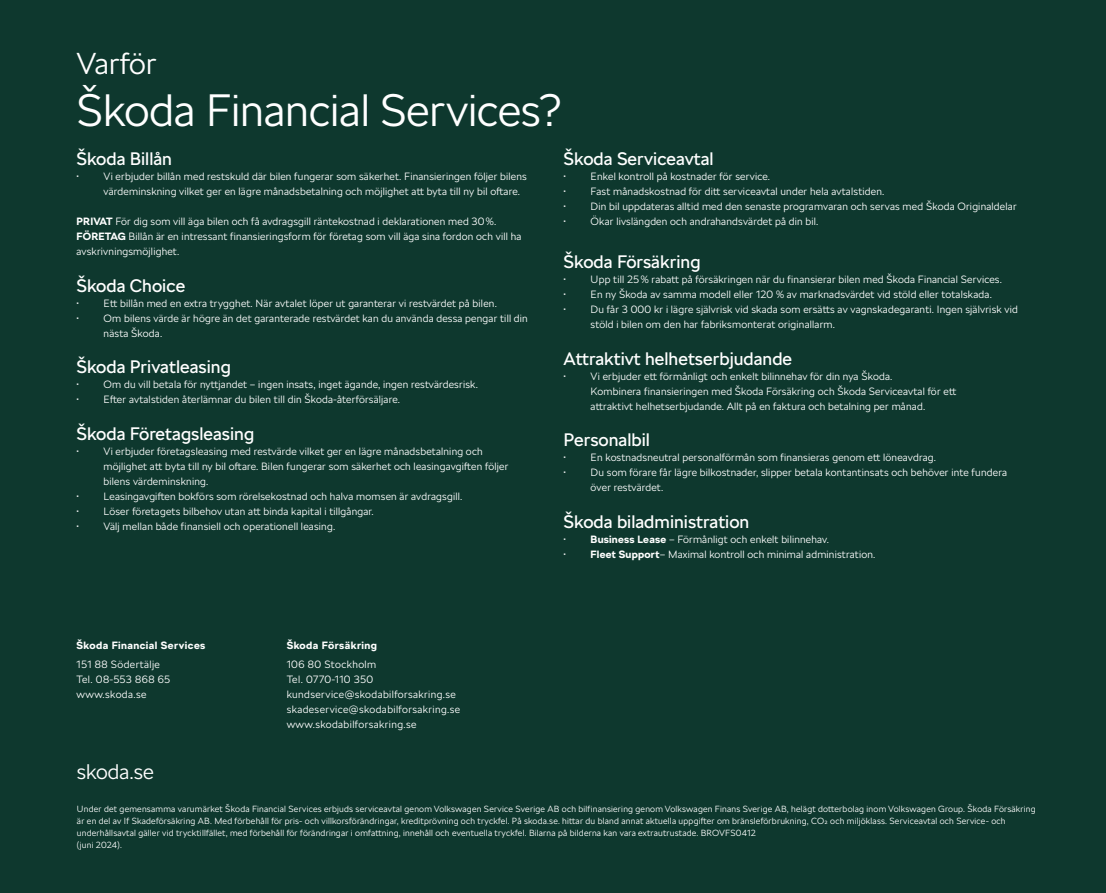
<style>
.page{position:relative;width:1106px;height:893px;background:#0e382e}
.page>*{position:absolute;margin:0;border:0;box-sizing:border-box;transform-origin:0 0}
.t1{font:300 45px "SKODA Next";color:#fff}
.t2{font:300 30px "SKODA Next";letter-spacing:.005em;color:#fff}
.t3{font:300 21px "SKODA Next";color:#fff}
.t4{font:18px "SKODA Next";color:#fff}
.t5{font:300 10.5px/15px "SKODA Next";letter-spacing:.02em;color:#fff}
.t6{font:300 10.5px/15px "SKODA Next";letter-spacing:.04em;color:#fff}
.t7{font:700 10.5px "SKODA Next";letter-spacing:.04em;color:#fff}
.t8{font:300 8.85px/12px "SKODA Next";letter-spacing:.025em;color:#fff}
.s1{font-weight:700}
</style>
<div class="page">
<h2 class="t2" style="left:77px;top:46px;width:82px">Varför</h2>
<h1 class="t1" style="left:77px;top:84px;width:486px">Škoda Financial Services?</h1>
<h3 class="t4" style="left:77px;top:148px;width:97px">Škoda Billån</h3>
<p class="t5" style="left:104px;top:169px;width:425px;text-indent:-27px">• Vi erbjuder billån med restskuld där bilen fungerar som säkerhet. Finansieringen följer bilens värdeminskning vilket ger en lägre månadsbetalning och möjlighet att byta till ny bil oftare.</p>
<p class="t5" style="left:77px;top:214px;width:446px"><span class="s1">PRIVAT</span> För dig som vill äga bilen och få avdragsgill räntekostnad i deklarationen med 30 %.<br><span class="s1">FÖRETAG</span> Billån är en intressant finansieringsform för företag som vill äga sina fordon och vill ha avskrivningsmöjlighet.</p>
<h3 class="t4" style="left:77px;top:275px;width:110px">Škoda Choice</h3>
<p class="t5" style="left:77px;top:295px;width:422px">• Ett billån med en extra trygghet. När avtalet löper ut garanterar vi restvärdet på bilen.</p>
<p class="t5" style="left:104px;top:310px;width:426px;text-indent:-27px">• Om bilens värde är högre än det garanterade restvärdet kan du använda dessa pengar till din nästa Škoda.</p>
<h3 class="t4" style="left:77px;top:356px;width:156px">Škoda Privatleasing</h3>
<p class="t5" style="left:77px;top:377px;width:403px">• Om du vill betala för nyttjandet – ingen insats, inget ägande, ingen restvärdesrisk.</p>
<p class="t5" style="left:77px;top:392px;width:325px">• Efter avtalstiden återlämnar du bilen till din Škoda-återförsäljare.</p>
<h3 class="t4" style="left:77px;top:423px;width:179px">Škoda Företagsleasing</h3>
<p class="t5" style="left:104px;top:444px;width:406px;text-indent:-27px">• Vi erbjuder företagsleasing med restvärde vilket ger en lägre månadsbetalning och möjlighet att byta till ny bil oftare. Bilen fungerar som säkerhet och leasingavgiften följer bilens värdeminskning.</p>
<p class="t5" style="left:77px;top:489px;width:387px">• Leasingavgiften bokförs som rörelsekostnad och halva momsen är avdragsgill.</p>
<p class="t5" style="left:77px;top:504px;width:299px">• Löser företagets bilbehov utan att binda kapital i tillgångar.</p>
<p class="t5" style="left:77px;top:519px;width:260px">• Välj mellan både finansiell och operationell leasing.</p>
<p class="t7" style="left:77px;top:639px;width:130px">Škoda Financial Services</p>
<p class="t6" style="left:77px;top:657px;width:95px">151 88 Södertälje<br>Tel. 08-553 868 65 www.skoda.se</p>
<h3 class="t3" style="left:77px;top:759px;width:78px">skoda.se</h3>
<p class="t7" style="left:287px;top:639px;width:92px">Škoda Försäkring</p>
<p class="t6" style="left:287px;top:657px;width:175px">106 80 Stockholm<br>Tel. 0770-110 350 kundservice@skodabilforsakring.se skadeservice@skodabilforsakring.se www.skodabilforsakring.se</p>
<h3 class="t4" style="left:563px;top:148px;width:151px">Škoda Serviceavtal</h3>
<p class="t5" style="left:563px;top:169px;width:208px">• Enkel kontroll på kostnader för service.</p>
<p class="t5" style="left:563px;top:184px;width:322px">• Fast månadskostnad för ditt serviceavtal under hela avtalstiden.</p>
<p class="t5" style="left:563px;top:199px;width:454px">• Din bil uppdateras alltid med den senaste programvaran och servas med Škoda Originaldelar</p>
<p class="t5" style="left:563px;top:214px;width:256px">• Ökar livslängden och andrahandsvärdet på din bil.</p>
<h3 class="t4" style="left:563px;top:251px;width:138px">Škoda Försäkring</h3>
<p class="t5" style="left:563px;top:272px;width:440px">• Upp till 25 % rabatt på försäkringen när du finansierar bilen med Škoda Financial Services.</p>
<p class="t5" style="left:563px;top:287px;width:430px">• En ny Škoda av samma modell eller 120 % av marknadsvärdet vid stöld eller totalskada.</p>
<p class="t5" style="left:590px;top:302px;width:429px;text-indent:-27px">• Du får 3 000 kr i lägre självrisk vid skada som ersätts av vagnskadegaranti. Ingen självrisk vid stöld i bilen om den har fabriksmonterat originallarm.</p>
<h3 class="t4" style="left:563px;top:348px;width:230px">Attraktivt helhetserbjudande</h3>
<p class="t5" style="left:590px;top:369px;width:367px;text-indent:-27px">• Vi erbjuder ett förmånligt och enkelt bilinnehav för din nya Škoda.<br>Kombinera finansieringen med Škoda Försäkring och Škoda Serviceavtal för ett attraktivt helhetserbjudande. Allt på en faktura och betalning per månad.</p>
<h3 class="t4" style="left:563px;top:429px;width:88px">Personalbil</h3>
<p class="t5" style="left:563px;top:450px;width:374px">• En kostnadsneutral personalförmån som finansieras genom ett löneavdrag.</p>
<p class="t5" style="left:590px;top:465px;width:418px;text-indent:-27px">• Du som förare får lägre bilkostnader, slipper betala kontantinsats och behöver inte fundera över restvärdet.</p>
<h3 class="t4" style="left:563px;top:511px;width:187px">Škoda biladministration</h3>
<p class="t5" style="left:563px;top:532px;width:267px">• <span class="s1">Business Lease</span> – Förmånligt och enkelt bilinnehav.</p>
<p class="t5" style="left:563px;top:547px;width:313px">• <span class="s1">Fleet Support</span>– Maximal kontroll och minimal administration.</p>
<p class="t8" style="left:77px;top:803px;width:960px">Under det gemensamma varumärket Škoda Financial Services erbjuds serviceavtal genom Volkswagen Service Sverige AB och bilfinansiering genom Volkswagen Finans Sverige AB, helägt dotterbolag inom Volkswagen Group. Škoda Försäkring är en del av If Skadeförsäkring AB. Med förbehåll för pris- och villkorsförändringar, kreditprövning och tryckfel. På skoda.se. hittar du bland annat aktuella uppgifter om bränsleförbrukning, CO₂ och miljöklass. Serviceavtal och Service- och underhållsavtal gäller vid trycktillfället, med förbehåll för förändringar i omfattning, innehåll och eventuella tryckfel. Bilarna på bilderna kan vara extrautrustade. BROVFS0412<br>(juni 2024).</p>
</div>
